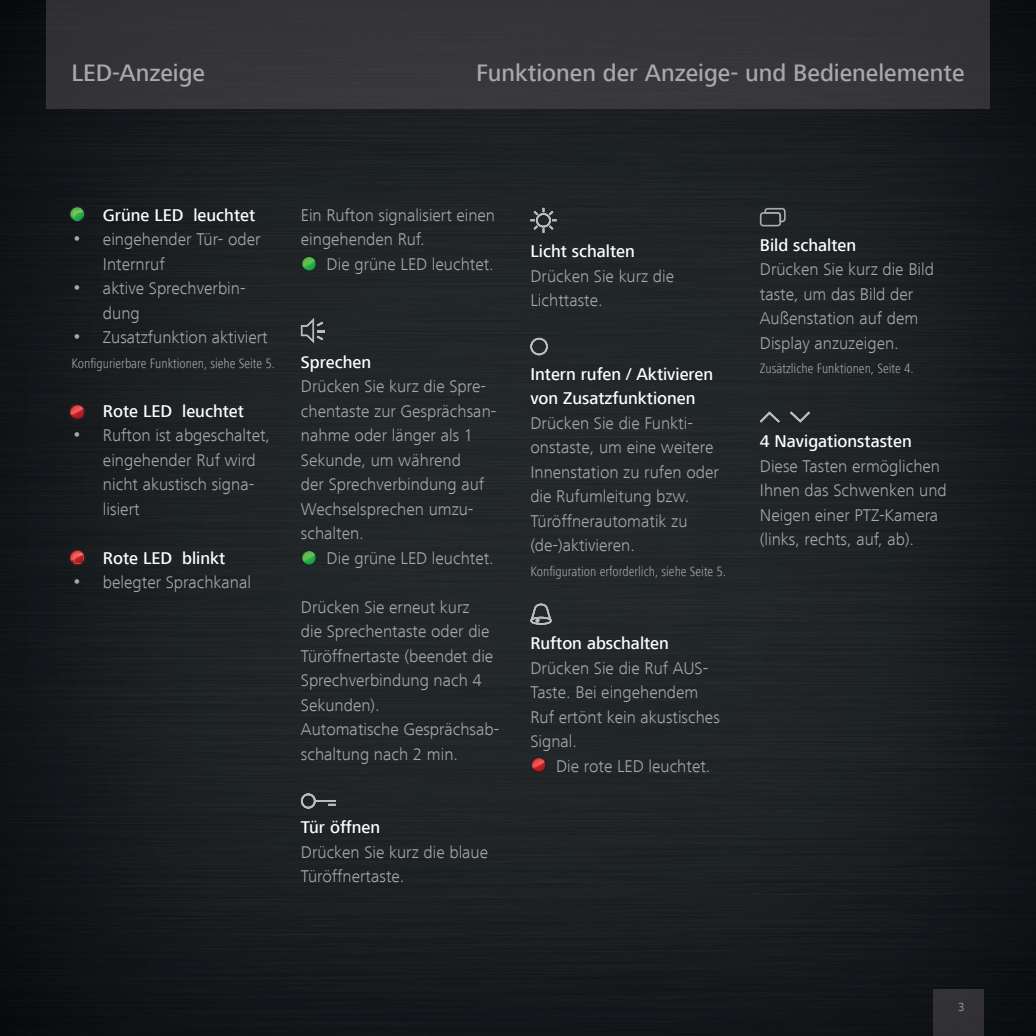
<style>
.page{position:relative;width:1036px;height:1036px;background:#fff}
.page>*{position:absolute;margin:0;border:0;box-sizing:border-box;transform-origin:0 0}
.t1{font:500 24.5px "Frutiger Next LT";color:#a8a9ad}
.t2{font:300 17.5px/24.5px "Frutiger Next LT";color:#a8a9ad}
.t3{font:500 17.5px/24.5px "Frutiger Next LT";color:#fff}
.t4{font:300 condensed 14px "Frutiger Next LT";color:#a8a9ad}
.t5{font:300 12.25px "Frutiger Next LT";color:#a8a9ad}
.s1{font-size:21px}
</style>
<div class="page">
<img style="left:0;top:0;width:1036px;height:1036px">
<div style="left:933px;top:989px;width:50px;height:47px;background:#323133"></div>
<div style="left:47px;top:0;width:942px;height:109px;background:#353436"></div>
<img style="left:302px;top:256px;width:15px;height:15px">
<div style="left:301px;top:256px;width:16px;height:16px;border:1px solid #231f20;border-radius:50%"></div>
<img style="left:301px;top:318px;width:13px;height:25px">
<svg style="left:317px;top:322px;width:7px;height:18px"></svg>
<img style="left:302px;top:550px;width:15px;height:15px">
<div style="left:301px;top:550px;width:16px;height:16px;border:1px solid #231f20;border-radius:50%"></div>
<img style="left:301px;top:793px;width:35px;height:15px">
<img style="left:530px;top:208px;width:26px;height:25px">
<img style="left:530px;top:338px;width:18px;height:17px">
<img style="left:530px;top:604px;width:22px;height:21px">
<img style="left:531px;top:765px;width:14px;height:7px">
<div style="left:530px;top:756px;width:17px;height:17px;border:1px solid #231f20;border-radius:50%"></div>
<svg style="left:763px;top:207px;width:23px;height:16px"></svg>
<div style="left:760px;top:212px;width:21px;height:14px;border:2px solid #a8a9ad;border-radius:3px"></div>
<img style="left:760px;top:412px;width:20px;height:10px">
<img style="left:790px;top:412px;width:20px;height:10px">
<img style="left:70px;top:207px;width:15px;height:15px">
<svg style="left:75px;top:211px;width:8px;height:9px"></svg>
<div style="left:69px;top:206px;width:17px;height:16px;border:1px solid #231f20;border-radius:50%"></div>
<img style="left:70px;top:404px;width:15px;height:16px">
<svg style="left:75px;top:407px;width:8px;height:9px"></svg>
<div style="left:69px;top:404px;width:17px;height:16px;border:1px solid #231f20;border-radius:50%"></div>
<img style="left:70px;top:550px;width:15px;height:15px">
<svg style="left:75px;top:554px;width:8px;height:9px"></svg>
<div style="left:69px;top:549px;width:17px;height:17px;border:1px solid #231f20;border-radius:50%"></div>
<h1 class="t1" style="left:71px;top:60px;width:135px">LED-Anzeige</h1>
<h1 class="t1" style="left:476px;top:60px;width:490px">Funktionen der Anzeige- und Bedienelemente</h1>
<p class="t3" style="left:71px;top:202px;width:185px"><span class="s1">•</span> Grüne LED leuchtet</p>
<p class="t2" style="left:103px;top:227px;width:159px;text-indent:-32px"><span class="s1">•</span> eingehender Tür- oder<br>Internruf</p>
<p class="t2" style="left:103px;top:276px;width:144px;text-indent:-32px"><span class="s1">•</span> aktive Sprechverbin&shy;dung</p>
<p class="t2" style="left:71px;top:325px;width:198px"><span class="s1">•</span> Zusatzfunktion aktiviert</p>
<p class="t4" style="left:71px;top:355px;width:205px">Konfigurierbare Funktionen, siehe Seite 5.</p>
<p class="t3" style="left:71px;top:398px;width:174px"><span class="s1">•</span> Rote LED leuchtet</p>
<p class="t2" style="left:103px;top:423px;width:169px;text-indent:-32px"><span class="s1">•</span> Rufton ist abgeschaltet, eingehender Ruf wird nicht akustisch signa&shy;lisiert</p>
<p class="t3" style="left:71px;top:545px;width:155px"><span class="s1">•</span> Rote LED blinkt</p>
<p class="t2" style="left:71px;top:570px;width:181px"><span class="s1">•</span> belegter Sprachkanal</p>
<p class="t2" style="left:301px;top:202px;width:196px">Ein Rufton signalisiert einen eingehenden Ruf.</p>
<p class="t2" style="left:327px;top:251px;width:169px">Die grüne LED leuchtet.</p>
<p class="t3" style="left:301px;top:349px;width:72px">Sprechen</p>
<p class="t2" style="left:301px;top:374px;width:197px">Drücken Sie kurz die Spre&shy;chentaste zur Gesprächsan&shy;nahme oder länger als 1<br>Sekunde, um während<br>der Sprechverbindung auf<br>Wechselsprechen umzu&shy;schalten.</p>
<p class="t2" style="left:327px;top:545px;width:169px">Die grüne LED leuchtet.</p>
<p class="t2" style="left:301px;top:594px;width:200px">Drücken Sie erneut kurz<br>die Sprechentaste oder die<br>Türöffnertaste (beendet die<br>Sprechverbindung nach 4<br>Sekunden).<br>Automatische Gesprächsab&shy;schaltung nach 2 min.</p>
<p class="t3" style="left:301px;top:815px;width:81px">Tür öffnen</p>
<p class="t2" style="left:301px;top:839px;width:189px">Drücken Sie kurz die blaue<br>Türöffner taste.</p>
<p class="t3" style="left:530px;top:239px;width:106px">Licht schalten</p>
<p class="t2" style="left:530px;top:264px;width:145px">Drücken Sie kurz die<br>Lichttaste.</p>
<p class="t3" style="left:530px;top:362px;width:184px">Intern rufen / Aktivieren von Zusatzfunktionen</p>
<p class="t2" style="left:530px;top:411px;width:190px">Drücken Sie die Funkti&shy;onstaste, um eine weitere<br>Innenstation zu rufen oder die Rufumleitung bzw.<br>Türöffnerautomatik zu (de-)aktivieren.</p>
<p class="t4" style="left:530px;top:563px;width:197px">Konfiguration erforderlich, siehe Seite 5.</p>
<p class="t3" style="left:530px;top:631px;width:140px">Rufton abschalten</p>
<p class="t2" style="left:530px;top:656px;width:191px">Drücken Sie die Ruf AUS-<br>Taste. Bei eingehendem<br>Ruf ertönt kein akustisches<br>Signal.</p>
<p class="t2" style="left:556px;top:754px;width:156px">Die rote LED leuchtet.</p>
<p class="t3" style="left:760px;top:233px;width:98px">Bild schalten</p>
<p class="t2" style="left:760px;top:257px;width:176px">Drücken Sie kurz die Bild taste, um das Bild der<br>Außenstation auf dem<br>Display anzuzeigen.</p>
<p class="t4" style="left:760px;top:361px;width:155px">Zusätzliche Funktionen, Seite 4.</p>
<p class="t3" style="left:760px;top:429px;width:153px">4 Navigationstasten</p>
<p class="t2" style="left:760px;top:453px;width:188px">Diese Tasten ermöglichen<br>Ihnen das Schwenken und<br>Neigen einer PTZ-Kamera (links, rechts, auf, ab).</p>
<p class="t5" style="left:958px;top:1000px;width:8px">3</p>
</div>
